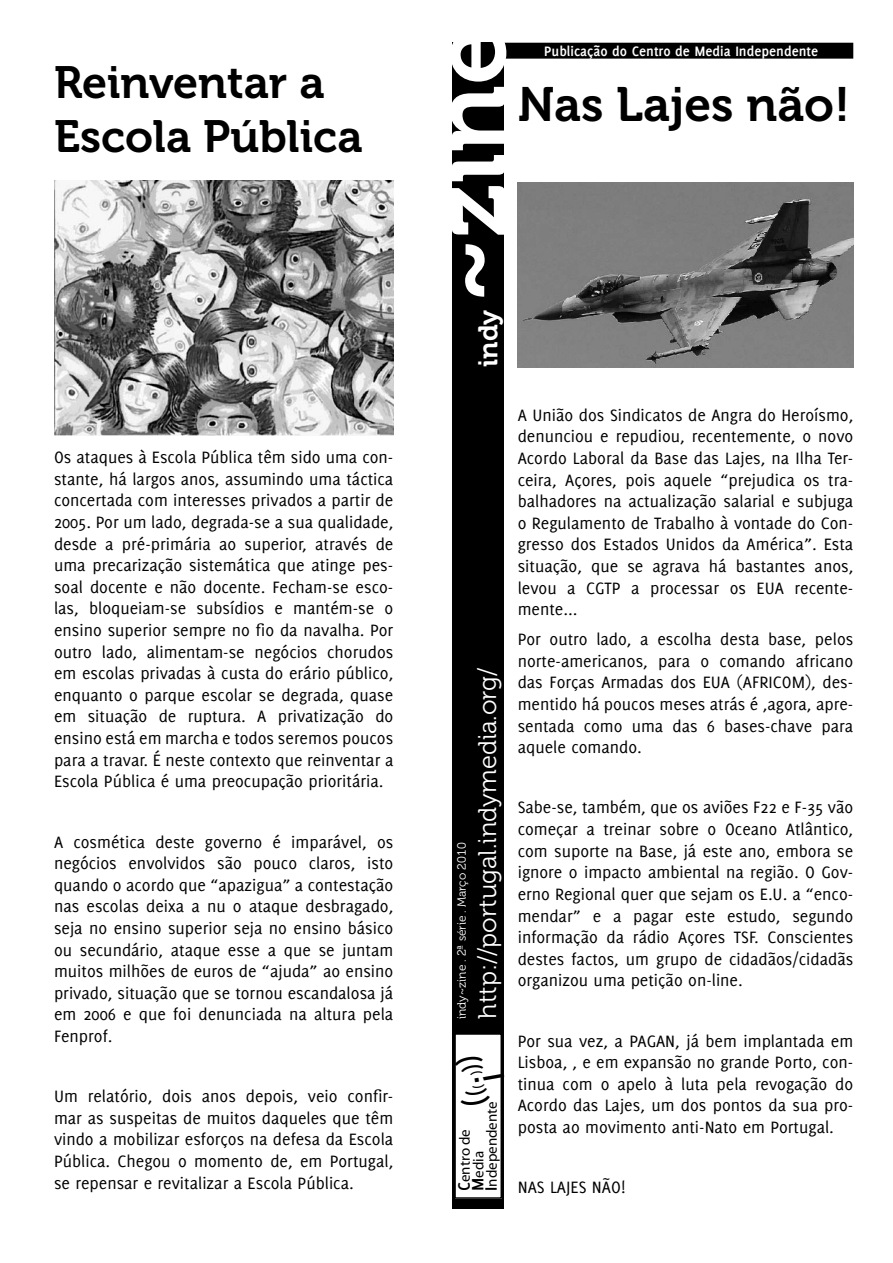
<style>
.page{position:relative;width:893px;height:1263px;background:#fff}
.page>*{position:absolute;margin:0;border:0;box-sizing:border-box;transform-origin:0 0}
.t1{font:105px "Museo 700";color:#fff}
.t2{font:48px "Museo 700";color:#000}
.t3{font:45px/54px "Museo 700";color:#000}
.t4{font:27px "Museo 700";color:#fff}
.t5{font:25.5px "Museo 300";color:#fff}
.t6{font:18px/21.6px "Delicious";color:#000;text-align:justify}
.t7{font:700 15px "Delicious";color:#fff}
.t8{font:15px/13.5px "Myriad";color:#000}
.t9{font:12px "Museo 300";color:#fff}
.s1{font-family:"Delicious";font-weight:700;font-size:18px}
</style>
<div class="page">
<div style="left:501px;top:43px;width:351px;height:15px;background:#000"></div>
<div style="left:500px;top:43px;width:353px;height:16px;border:2px solid #000"></div>
<div style="left:452px;top:43px;width:52px;height:1166px;background:#000"></div>
<div style="left:455px;top:1034px;width:46px;height:164px;background:#fff"></div>
<div style="left:454px;top:1033px;width:48px;height:166px;border:2px solid #000"></div>
<img style="left:518px;top:183px;width:335px;height:185px">
<img style="left:54px;top:181px;width:339px;height:255px">
<svg style="left:454px;top:1054px;width:48px;height:53px"></svg>
<h3 class="t3" style="left:54px;top:56px;width:310px">Reinventar a<br>Escola Pública</h3>
<p class="t6" style="left:54px;top:446px;width:341px">Os ataques à Escola Pública têm sido uma con&shy;stante, há largos anos, assumindo uma táctica concertada com interesses privados a partir de 2005. Por um lado, degrada-se a sua qualidade, desde a pré-primária ao superior, através de uma precarização sistemática que atinge pes&shy;soal docente e não docente. Fecham-se esco&shy;las, bloqueiam-se subsídios e mantém-se o ensino superior sempre no fio da navalha. Por outro lado, alimentam-se negócios chorudos em escolas privadas à custa do erário público, enquanto o parque escolar se degrada, quase em situação de ruptura. A privatização do ensino está em marcha e todos seremos poucos para a travar. É neste contexto que reinventar a Escola Pública é uma preocupação prioritária.</p>
<p class="t6" style="left:54px;top:830px;width:341px">A cosmética deste governo é imparável, os negócios envolvidos são pouco claros, isto quando o acordo que “apazigua” a contestação nas escolas deixa a nu o ataque desbragado, seja no ensino superior seja no ensino básico ou secundário, ataque esse a que se juntam muitos milhões de euros de “ajuda” ao ensino privado, situação que se tornou escandalosa já em 2006 e que foi denunciada na altura pela Fenprof.</p>
<p class="t6" style="left:54px;top:1085px;width:341px">Um relatório, dois anos depois, veio confir&shy;mar as suspeitas de muitos daqueles que têm vindo a mobilizar esforços na defesa da Escola Pública. Chegou o momento de, em Portugal, se repensar e revitalizar a Escola Pública.</p>
<h1 class="t1" style="left:410px;top:303px;width:278px;rotate:-90deg">~zine</h1>
<h3 class="t4" style="left:473px;top:367px;width:59px;rotate:-90deg">indy</h3>
<p class="t7" style="left:544px;top:42px;width:275px">Publicação do Centro de Media Independente</p>
<h2 class="t2" style="left:518px;top:78px;width:334px">Nas Lajes não!</h2>
<p class="t9" style="left:455px;top:1019px;width:178px;rotate:-90deg">indy~zine . 2ª série . Março 2010</p>
<h3 class="t5" style="left:474px;top:1019px;width:352px;rotate:-90deg">http://portugal.indymedia.org/</h3>
<p class="t8" style="left:459px;top:1191px;width:91px;rotate:-90deg"><span class="s1">C</span>entro de<br><span class="s1">M</span>edia<br><span class="s1">I</span>ndependente</p>
<p class="t6" style="left:518px;top:404px;width:337px">A União dos Sindicatos de Angra do Heroísmo, denunciou e repudiou, recentemente, o novo Acordo Laboral da Base das Lajes, na Ilha Ter&shy;ceira, Açores, pois aquele “prejudica os tra&shy;balhadores na actualização salarial e subjuga o Regulamento de Trabalho à vontade do Con&shy;gresso dos Estados Unidos da América”. Esta situação, que se agrava há bastantes anos, levou a CGTP a processar os EUA recente&shy;mente...</p>
<p class="t6" style="left:518px;top:628px;width:337px">Por outro lado, a escolha desta base, pelos norte-americanos, para o comando africano das Forças Armadas dos EUA (AFRICOM), des&shy;mentido há poucos meses atrás é ,agora, apre&shy;sentada como uma das 6 bases-chave para aquele comando.</p>
<p class="t6" style="left:518px;top:796px;width:337px">Sabe-se, também, que os aviões F22 e F-35 vão começar a treinar sobre o Oceano Atlântico, com suporte na Base, já este ano, embora se ignore o impacto ambiental na região. O Gov&shy;erno Regional quer que sejam os E.U. a “enco&shy;mendar” e a pagar este estudo, segundo informação da rádio Açores TSF. Conscientes destes factos, um grupo de cidadãos/cidadãs organizou uma petição on-line.</p>
<p class="t6" style="left:518px;top:1029px;width:337px">Por sua vez, a PAGAN, já bem implantada em Lisboa, , e em expansão no grande Porto, con&shy;tinua com o apelo à luta pela revogação do Acordo das Lajes, um dos pontos da sua pro&shy;posta ao movimento anti-Nato em Portugal.</p>
<p class="t6" style="left:518px;top:1176px;width:109px">NAS LAJES NÃO!</p>
</div>
